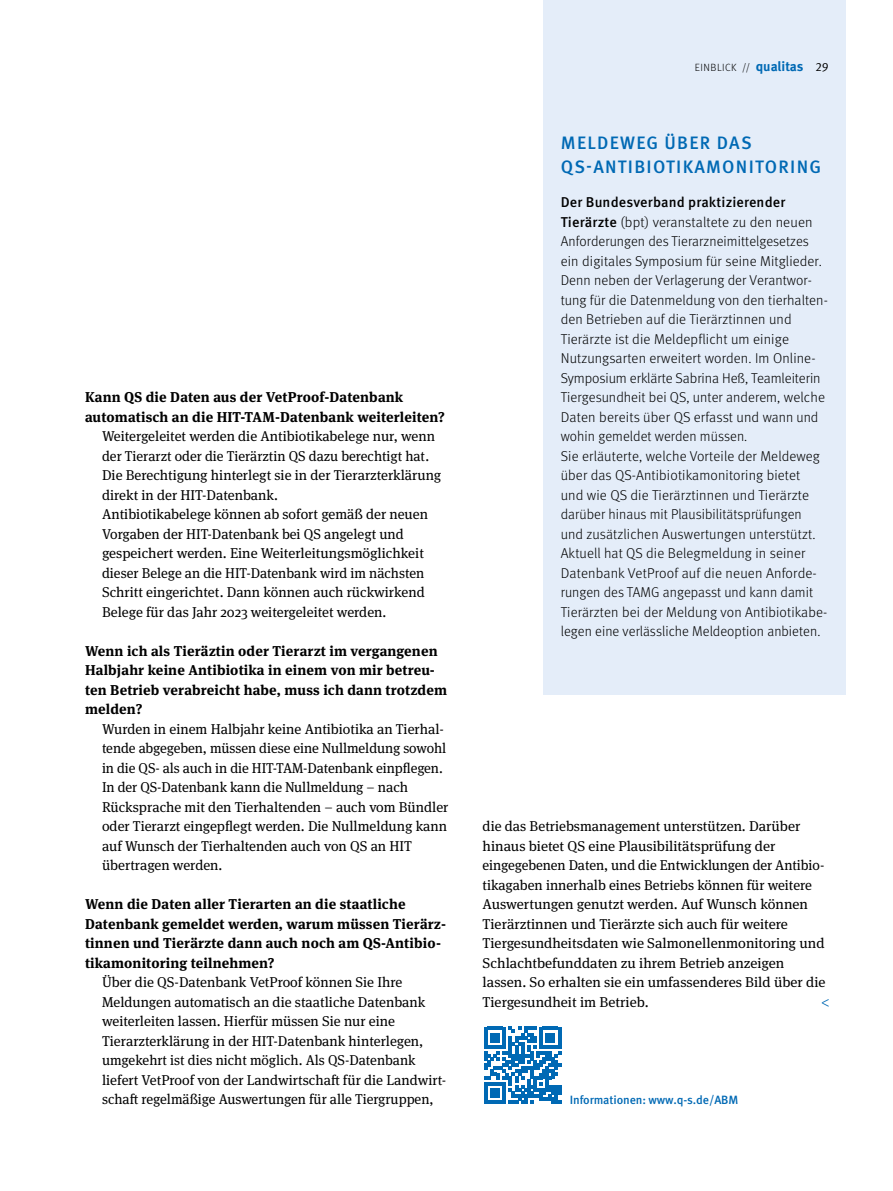
<style>
.page{position:relative;width:893px;height:1191px;background:#fff}
.page>*{position:absolute;margin:0;border:0;box-sizing:border-box;transform-origin:0 0}
.t1{font:500 18px/24.3px "Meta Pro";letter-spacing:.07em;color:#0069b4}
.t2{font:14.25px/19.5px "Meta Serif Pro";color:#000}
.t3{font:300 14.25px/19.5px "Meta Pro";letter-spacing:.005em;color:#000}
.t4{font:700 14.25px/19.5px "Meta Serif Pro";letter-spacing:.01em;color:#000}
.t5{font:500 12px "Meta Pro";letter-spacing:-.01em;color:#0069b4}
.t6{font:300 10.5px "Meta Pro";letter-spacing:.05em;color:#000}
.s1{font-family:"Meta OT";font-weight:700;font-size:13.5px;color:#0069b4}
.s2{font-family:"Meta Pro Norm";font-weight:400;font-size:12px}
.s3{font-weight:500}
</style>
<div class="page">
<div style="left:544px;top:0;width:302px;height:695px;background:#e4edf9"></div>
<svg style="left:484px;top:1026px;width:77px;height:77px"></svg>
<p class="t4" style="left:85px;top:386px;width:361px">Kann QS die Daten aus der VetProof-Datenbank automatisch an die HIT-TAM-Datenbank weiterleiten?</p>
<p class="t2" style="left:102px;top:426px;width:341px">Weitergeleitet werden die Antibiotikabelege nur, wenn der Tierarzt oder die Tierärztin QS dazu berechtigt hat.<br>Die Berechtigung hinterlegt sie in der Tierarzterklärung direkt in der HIT-Datenbank.<br>Antibiotikabelege können ab sofort gemäß der neuen Vorgaben der HIT-Datenbank bei QS angelegt und gespeichert werden. Eine Weiterleitungsmöglichkeit dieser Belege an die HIT-Datenbank wird im nächsten Schritt eingerichtet. Dann können auch rückwirkend Belege für das Jahr 2023 weitergeleitet werden.</p>
<p class="t4" style="left:85px;top:640px;width:364px">Wenn ich als Tieräztin oder Tierarzt im vergangenen Halbjahr keine Antibiotika in einem von mir betreu&shy;ten Betrieb verabreicht habe, muss ich dann trotzdem melden?</p>
<p class="t2" style="left:102px;top:718px;width:348px">Wurden in einem Halbjahr keine Antibiotika an Tierhal&shy;tende abgegeben, müssen diese eine Nullmeldung sowohl in die QS- als auch in die HIT-TAM-Datenbank einpflegen.<br>In der QS-Datenbank kann die Nullmeldung – nach Rücksprache mit den Tierhaltenden – auch vom Bündler oder Tierarzt eingepflegt werden. Die Nullmeldung kann auf Wunsch der Tierhaltenden auch von QS an HIT übertragen werden.</p>
<p class="t4" style="left:85px;top:893px;width:363px">Wenn die Daten aller Tierarten an die staatliche Datenbank gemeldet werden, warum müssen Tierärz&shy;tinnen und Tierärzte dann auch noch am QS-Antibio&shy;tikamonitoring teilnehmen?</p>
<p class="t2" style="left:102px;top:972px;width:346px">Über die QS-Datenbank VetProof können Sie Ihre Meldungen automatisch an die staatliche Datenbank weiterleiten lassen. Hierfür müssen Sie nur eine Tierarzterklärung in der HIT-Datenbank hinterlegen, umgekehrt ist dies nicht möglich. Als QS-Datenbank liefert VetProof von der Landwirtschaft für die Landwirt&shy;schaft regelmäßige Auswertungen für alle Tiergruppen,</p>
<p class="t6" style="left:695px;top:59px;width:135px">EINBLICK // <span class="s1">qualitas</span> <span class="s2">29</span></p>
<p class="t1" style="left:561px;top:129px;width:262px">MELDEWEG ÜBER DAS<br>QS-ANTIBIOTIKAMONITORING</p>
<p class="t3" style="left:561px;top:192px;width:269px"><span class="s3">Der Bundesverband praktizierender Tierärzte</span> (bpt) veranstaltete zu den neuen Anforderungen des Tierarzneimittelgesetzes ein digitales Symposium für seine Mitglieder.<br>Denn neben der Verlagerung der Verantwor&shy;tung für die Datenmeldung von den tierhalten&shy;den Betrieben auf die Tierärztinnen und Tierärzte ist die Meldepflicht um einige Nutzungsarten erweitert worden. Im Online-Symposium erklärte Sabrina Heß, Teamleiterin Tiergesundheit bei QS, unter anderem, welche Daten bereits über QS erfasst und wann und wohin gemeldet werden müssen.<br>Sie erläuterte, welche Vorteile der Meldeweg über das QS-Antibiotikamonitoring bietet<br>und wie QS die Tierärztinnen und Tierärzte darüber hinaus mit Plausibilitätsprüfungen<br>und zusätzlichen Auswertungen unterstützt.<br>Aktuell hat QS die Belegmeldung in seiner Datenbank VetProof auf die neuen Anforde&shy;rungen des TAMG angepasst und kann damit Tierärzten bei der Meldung von Antibiotikabe&shy;legen eine verlässliche Meldeoption anbieten.</p>
<p class="t2" style="left:483px;top:816px;width:344px">die das Betriebsmanagement unterstützen. Darüber hinaus bietet QS eine Plausibilitätsprüfung der eingegebenen Daten, und die Entwicklungen der Antibio&shy;tikagaben innerhalb eines Betriebs können für weitere Auswertungen genutzt werden. Auf Wunsch können Tierärztinnen und Tierärzte sich auch für weitere Tiergesundheitsdaten wie Salmonellenmonitoring und Schlachtbefunddaten zu ihrem Betrieb anzeigen lassen. So erhalten sie ein umfassenderes Bild über die Tiergesundheit im Betrieb.</p>
<p class="t5" style="left:570px;top:1091px;width:170px">Informationen: www.q-s.de/ABM</p>
</div>
